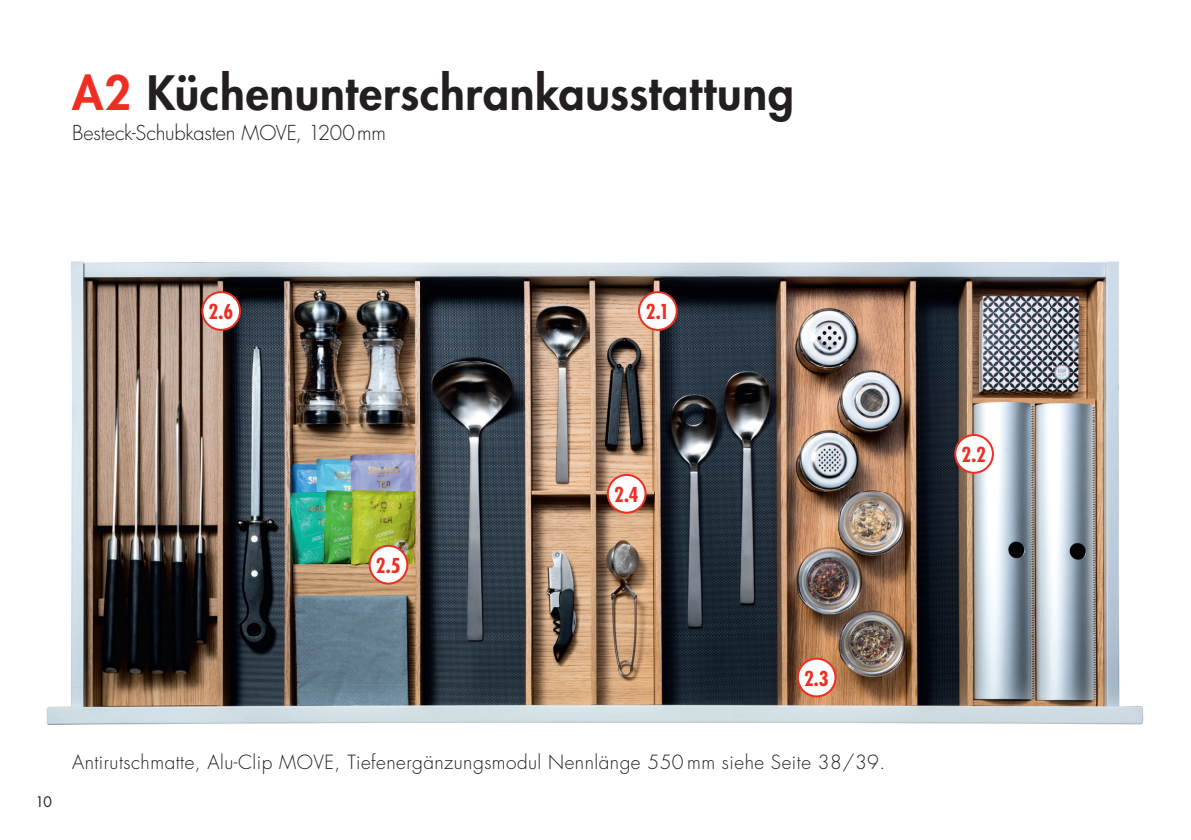
<style>
.page{position:relative;width:1191px;height:840px;background:#fff}
.page>*{position:absolute;margin:0;border:0;box-sizing:border-box;transform-origin:0 0}
.t1{font:800 46px "Futura Std";letter-spacing:.015em;color:#231f20}
.t2{font:300 20px "Futura Std";letter-spacing:-.01em;color:#231f20}
.t3{font:700 condensed 20px "Futura Std";color:#ee2e22}
.t4{font:300 19px "Futura Std";letter-spacing:.025em;color:#231f20}
.t5{font:16px "Futura EFTUOP";color:#231f20}
.s1{color:#ee2e22}
</style>
<div class="page">
<img style="left:46px;top:261px;width:1098px;height:464px">
<div style="left:955px;top:435px;width:38px;height:37px;background:#fff;border-radius:50%"></div>
<div style="left:954px;top:434px;width:40px;height:39px;border:2px solid #ee2e22;border-radius:50%"></div>
<div style="left:798px;top:658px;width:37px;height:38px;background:#fff;border-radius:50%"></div>
<div style="left:797px;top:657px;width:39px;height:40px;border:2px solid #ee2e22;border-radius:50%"></div>
<div style="left:608px;top:474px;width:37px;height:38px;background:#fff;border-radius:50%"></div>
<div style="left:607px;top:473px;width:39px;height:40px;border:2px solid #ee2e22;border-radius:50%"></div>
<div style="left:370px;top:545px;width:37px;height:38px;background:#fff;border-radius:50%"></div>
<div style="left:369px;top:544px;width:39px;height:40px;border:2px solid #ee2e22;border-radius:50%"></div>
<div style="left:202px;top:292px;width:38px;height:38px;background:#fff;border-radius:50%"></div>
<div style="left:201px;top:291px;width:40px;height:40px;border:2px solid #ee2e22;border-radius:50%"></div>
<div style="left:639px;top:292px;width:37px;height:38px;background:#fff;border-radius:50%"></div>
<div style="left:638px;top:291px;width:39px;height:40px;border:2px solid #ee2e22;border-radius:50%"></div>
<h1 class="t1" style="left:72px;top:64px;width:723px"><span class="s1">A2</span> Küchenunterschrankausstattung</h1>
<p class="t2" style="left:72px;top:121px;width:315px">Besteck-Schubkasten MOVE, 1200 mm</p>
<p class="t3" style="left:209px;top:299px;width:26px">2.6</p>
<p class="t3" style="left:646px;top:299px;width:25px">2.1</p>
<p class="t3" style="left:376px;top:553px;width:26px">2.5</p>
<p class="t3" style="left:614px;top:482px;width:26px">2.4</p>
<p class="t3" style="left:804px;top:665px;width:26px">2.3</p>
<p class="t5" style="left:35px;top:791px;width:19px">10</p>
<p class="t4" style="left:72px;top:749px;width:815px">Antirutschmatte, Alu-Clip MOVE, Tiefenergänzungsmodul Nennlänge 550 mm siehe Seite 38/39.</p>
<p class="t3" style="left:961px;top:442px;width:26px">2.2</p>
</div>
